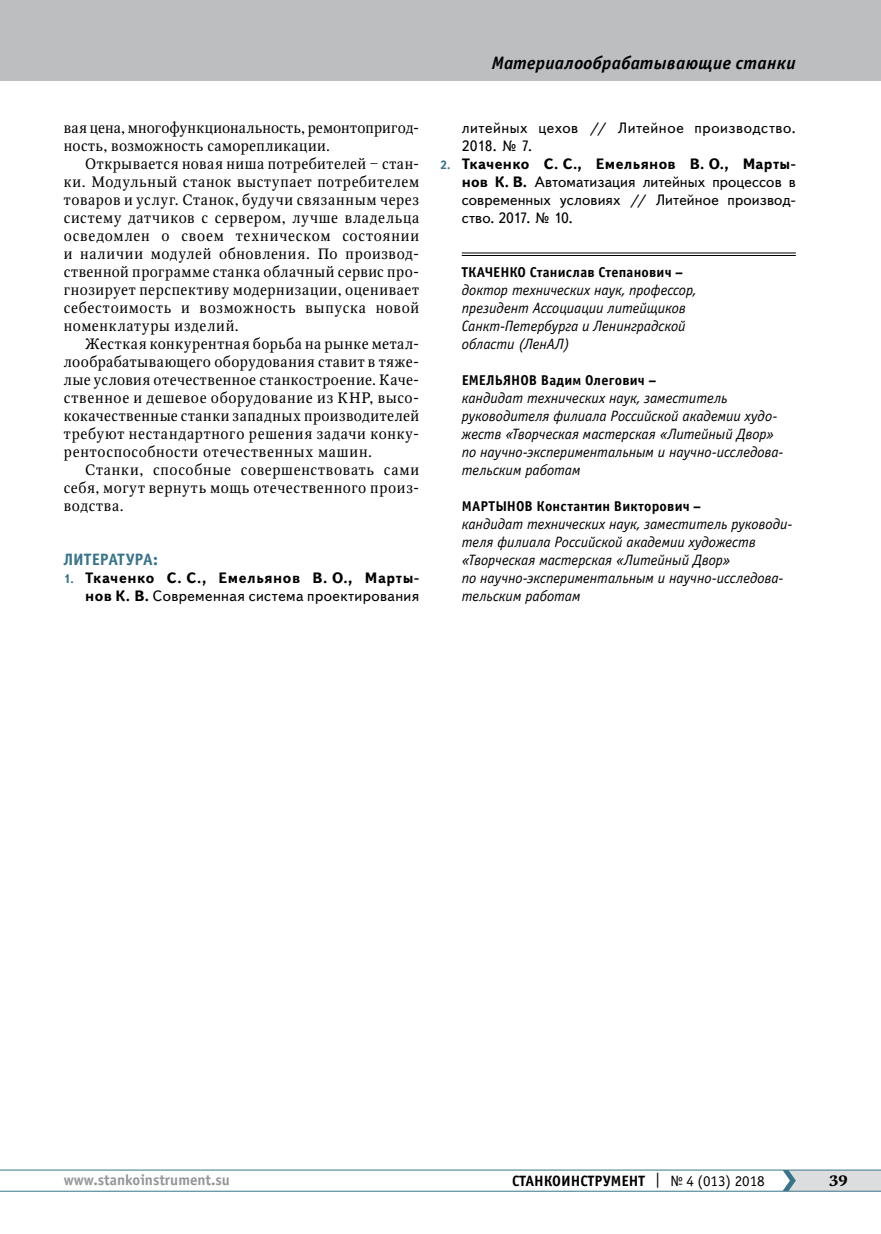
<style>
.page{position:relative;width:881px;height:1234px;background:#fff}
.page>*{position:absolute;margin:0;border:0;box-sizing:border-box;transform-origin:0 0}
.t1{font:italic 700 18px "Officina Sans C";letter-spacing:.015em;color:#000}
.t2{font:700 16.5px "Officina Sans C";color:#39748b}
.t3{font:15px/18px "Octava";letter-spacing:.035em;color:#000;text-align:justify}
.t4{font:italic 15px/18px "Officina Sans C";letter-spacing:-.005em;color:#000}
.t5{font:15px/18px "Text Book C";letter-spacing:.01em;color:#000;text-align:justify}
.t6{font:700 15px/18px "Text Book C";letter-spacing:.04em;color:#000;text-align:right}
.t7{font:15px/18px "Text Book C";letter-spacing:.035em;color:#000}
.t8{font:700 15px "Officina Sans C";color:#000}
.t9{font:700 15px "Officina Sans C";color:#939598}
.t10{font:700 15px "Octava";color:#000}
.t11{font:700 14.25px "Officina Sans C";letter-spacing:.015em;color:#000}
.s1{font-size:12px;color:#39748b}
.s2{font-weight:400}
.s3{font-weight:700;font-size:12px;color:#39748b}
.s4{font-weight:700}
</style>
<div class="page">
<hr style="left:0;top:1190px;width:880px;height:1px;background:#39748b">
<hr style="left:0;top:1169px;width:880px;height:1px;background:#39748b">
<svg style="left:782px;top:1169px;width:98px;height:21px"></svg>
<div style="left:0;top:0;width:880px;height:81px;background:#bcbec0"></div>
<hr style="left:461px;top:253px;width:334px;height:1px;background:#000">
<hr style="left:461px;top:255px;width:334px;height:1px;background:#000">
<p class="t3" style="left:64px;top:119px;width:357px">вая цена, многофункциональность, ремонтопригод&shy;ность, возможность саморепликации.</p>
<p class="t3" style="left:64px;top:155px;width:357px;text-indent:21px">Открывается новая ниша потребителей ‒ стан&shy;ки. Модульный станок выступает потребителем товаров и услуг. Станок, будучи связанным через систему датчиков с сервером, лучше владельца осведомлен о своем техническом состоянии и наличии модулей обновления. По производ&shy;ственной программе станка облачный сервис про&shy;гнозирует перспективу модернизации, оценивает себестоимость и возможность выпуска новой номенклатуры изделий.</p>
<p class="t3" style="left:64px;top:335px;width:357px;text-indent:21px">Жесткая конкурентная борьба на рынке метал&shy;лообрабатывающего оборудования ставит в тяже&shy;лые условия отечественное станкостроение. Каче&shy;ственное и дешевое оборудование из КНР, высо&shy;кокачественные станки западных производителей требуют нестандартного решения задачи конку&shy;рентоспособности отечественных машин.</p>
<p class="t3" style="left:64px;top:461px;width:357px;text-indent:21px">Станки, способные совершенствовать сами себя, могут вернуть мощь отечественного произ&shy;водства.</p>
<p class="t2" style="left:64px;top:550px;width:20px">Литература</p>
<p class="t2" style="left:153px;top:550px;width:6px">:</p>
<p class="t6" style="left:64px;top:569px;width:357px"><span class="s1">1.</span> Ткаченко С. С., Емельянов В. О., Марты&shy;нов К. В. <span class="s2">Современная система проектирования</span></p>
<p class="t1" style="left:491px;top:53px;width:305px">Материалообрабатывающие станки</p>
<p class="t7" style="left:461px;top:119px;width:335px">литейных цехов // Литейное производство.<br>2018. № 7.</p>
<p class="t5" style="left:461px;top:155px;width:335px;text-indent:-21px"><span class="s3">2.</span> <span class="s4">Ткаченко С. С., Емельянов В. О., Марты&shy;нов К. В.</span> Автоматизация литейных процессов в современных условиях // Литейное производ&shy;ство. 2017. № 10.</p>
<p class="t11" style="left:461px;top:264px;width:223px">ТКАЧЕНКО Станислав Степанович –</p>
<p class="t4" style="left:461px;top:281px;width:236px">доктор технических наук, профессор, президент Ассоциации литейщиков<br>Санкт-Петербурга и Ленинградской области (ЛенАЛ)</p>
<p class="t11" style="left:461px;top:372px;width:196px">ЕМЕЛЬЯНОВ Вадим Олегович –</p>
<p class="t4" style="left:461px;top:389px;width:323px">кандидат технических наук, заместитель руководителя филиала Российской академии худо&shy;жеств «Творческая мастерская «Литейный Двор» по научно-экспериментальным и научно-исследова&shy;тельским работам</p>
<p class="t11" style="left:461px;top:498px;width:241px">МАРТЫНОВ Константин Викторович –</p>
<p class="t4" style="left:461px;top:515px;width:332px">кандидат технических наук, заместитель руководи&shy;теля филиала Российской академии художеств «Творческая мастерская «Литейный Двор»<br>по научно-экспериментальным и научно-исследова&shy;тельским работам</p>
<p class="t9" style="left:64px;top:1171px;width:168px">www.stankoinstrument.su</p>
<p class="t8" style="left:512px;top:1171px;width:254px">СТАНКОИНСТРУМЕНТ <span class="s2">| № 4 (013) 2018</span></p>
<p class="t10" style="left:828px;top:1170px;width:20px">39</p>
</div>
